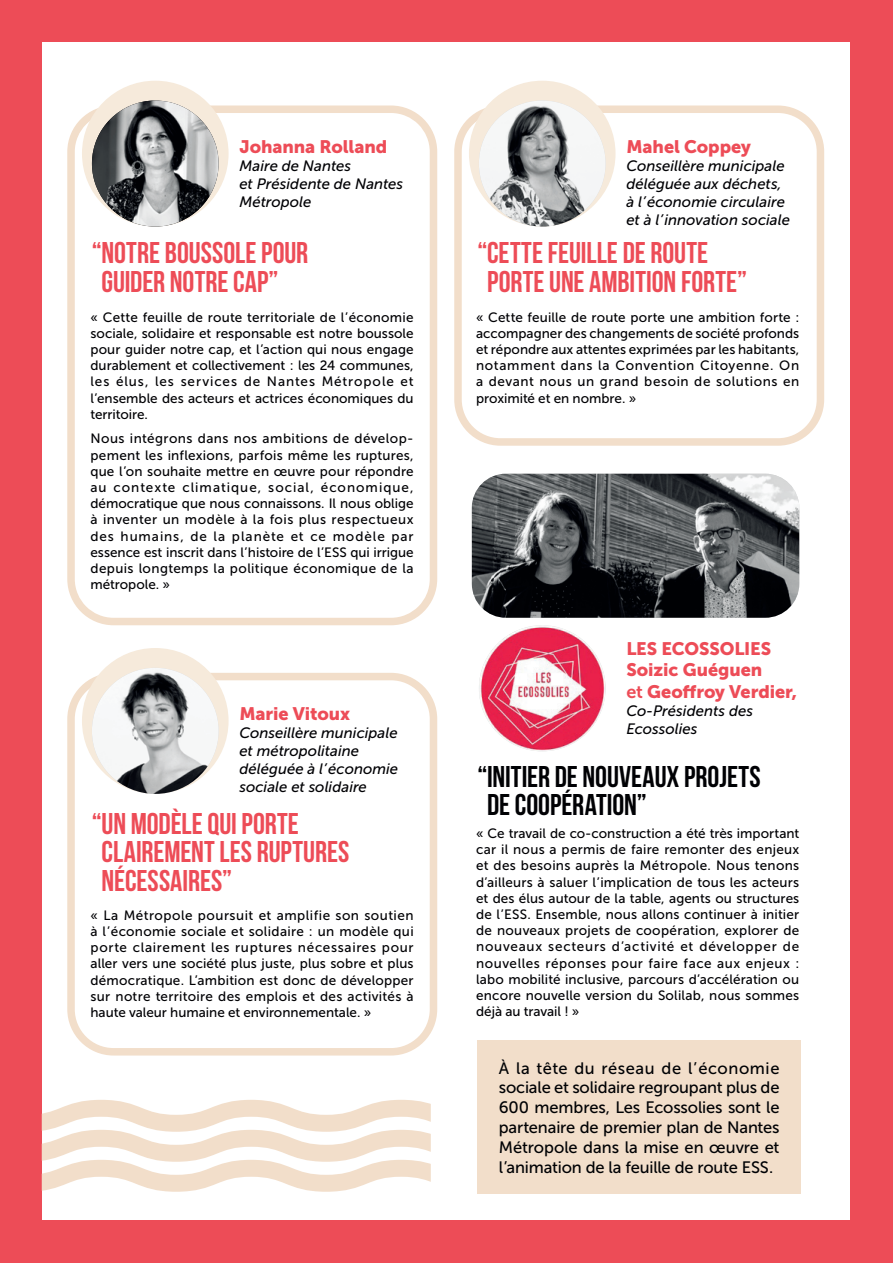
<style>
.page{position:relative;width:893px;height:1263px;background:#ed4c57}
.page>*{position:absolute;margin:0;border:0;box-sizing:border-box;transform-origin:0 0}
.t1{font:700 30px/28.5px "Bebas Neue";color:#ed4c57}
.t2{font:700 30px/28.5px "Bebas Neue";letter-spacing:-.005em;color:#000104}
.t3{font:18px/21.6px "Museo Sans 900";letter-spacing:-.005em;color:#ed4c57}
.t4{font:16.5px/19.8px "Museo Sans 500";letter-spacing:-.01em;color:#000104;text-align:justify}
.t5{font:italic 15px/18px "Museo Sans 500";color:#000104}
.t6{font:13.5px/16.2px "Museo Sans 500";letter-spacing:.005em;color:#000104;text-align:justify}
.s1{font-family:"Museo Sans 700"}
</style>
<div class="page">
<div style="left:42px;top:43px;width:808px;height:1177px;background:#fff"></div>
<svg style="left:42px;top:1100px;width:389px;height:92px"></svg>
<svg style="left:67px;top:105px;width:370px;height:520px"></svg>
<div style="left:454px;top:105px;width:370px;height:341px;border:8px solid #f2deca;border-radius:43px"></div>
<div style="left:67px;top:673px;width:370px;height:382px;border:8px solid #f2deca;border-radius:43px"></div>
<div style="left:82px;top:81px;width:147px;height:146px;background:#f6eadb;border-radius:50%"></div>
<svg style="left:92px;top:101px;width:127px;height:126px;background:#717476"></svg>
<img style="left:190px;top:111px;width:29px;height:92px">
<div style="left:82px;top:648px;width:147px;height:146px;background:#f6eadb;border-radius:50%"></div>
<img style="left:92px;top:668px;width:127px;height:126px;border-radius:63px">
<img style="left:479px;top:625px;width:126px;height:126px">
<div style="left:469px;top:81px;width:146px;height:146px;background:#f6eadb;border-radius:50%"></div>
<img style="left:479px;top:101px;width:127px;height:126px;border-radius:63px">
<div style="left:478px;top:1040px;width:323px;height:154px;background:#f2deca"></div>
<img style="left:472px;top:474px;width:327px;height:144px">
<h2 class="t3" style="left:239px;top:136px;width:149px">Johanna Rolland</h2>
<p class="t5" style="left:239px;top:157px;width:165px">Maire de Nantes<br>et Présidente de Nantes<br>Métropole</p>
<h1 class="t1" style="left:102px;top:238px;width:208px;text-indent:-10px">“NOTRE BOUSSOLE POUR<br>GUIDER NOTRE CAP”</h1>
<p class="t6" style="left:90px;top:309px;width:325px">« Cette feuille de route territoriale de l’économie sociale, solidaire et responsable est notre boussole pour guider notre cap, et l’action qui nous engage durablement et collectivement : les 24 communes, les élus, les services de Nantes Métropole et l’ensemble des acteurs et actrices économiques du territoire.</p>
<p class="t6" style="left:90px;top:431px;width:325px">Nous intégrons dans nos ambitions de dévelop&shy;pement les inflexions, parfois même les ruptures, que l’on souhaite mettre en œuvre pour répondre au contexte climatique, social, économique, démocratique que nous connaissons. Il nous oblige à inventer un modèle à la fois plus respectueux des humains, de la planète et ce modèle par essence est inscrit dans l’histoire de l’ESS qui irrigue depuis longtemps la politique économique de la métropole. »</p>
<h2 class="t3" style="left:239px;top:703px;width:112px">Marie Vitoux</h2>
<p class="t5" style="left:239px;top:724px;width:160px">Conseillère municipale et métropolitaine déléguée à l’économie sociale et solidaire</p>
<h1 class="t1" style="left:102px;top:808px;width:249px;text-indent:-10px">“UN MODÈLE QUI PORTE<br>CLAIREMENT LES RUPTURES<br>NÉCESSAIRES”</h1>
<p class="t6" style="left:90px;top:907px;width:325px">« La Métropole poursuit et amplifie son soutien à l’économie sociale et solidaire : un modèle qui porte clairement les ruptures nécessaires pour aller vers une société plus juste, plus sobre et plus démocratique. L’ambition est donc de développer sur notre territoire des emplois et des activités à haute valeur humaine et environnementale. »</p>
<h2 class="t3" style="left:626px;top:136px;width:126px">Mahel Coppey</h2>
<p class="t5" style="left:626px;top:157px;width:165px">Conseillère municipale déléguée aux déchets, à l’économie circulaire et à l’innovation sociale</p>
<h1 class="t1" style="left:487px;top:238px;width:261px;text-indent:-10px">“CETTE FEUILLE DE ROUTE<br>PORTE UNE AMBITION FORTE”</h1>
<p class="t6" style="left:476px;top:309px;width:325px">« Cette feuille de route porte une ambition forte : accompagner des changements de société profonds et répondre aux attentes exprimées par les habitants, notamment dans la Convention Citoyenne. On a devant nous un grand besoin de solutions en proximité et en nombre. »</p>
<h2 class="t3" style="left:626px;top:637px;width:172px">LES ECOSSOLIES<br>Soizic Guéguen<br><span class="s1">et</span> Geoffroy Verdier,</h2>
<p class="t5" style="left:626px;top:702px;width:128px">Co-Présidents des<br>Ecossolies</p>
<h1 class="t2" style="left:487px;top:761px;width:275px;text-indent:-10px">“INITIER DE NOUVEAUX PROJETS<br>DE COOPÉRATION”</h1>
<p class="t6" style="left:476px;top:825px;width:325px">« Ce travail de co-construction a été très important car il nous a permis de faire remonter des enjeux et des besoins auprès la Métropole. Nous tenons d’ailleurs à saluer l’implication de tous les acteurs et des élus autour de la table, agents ou structures de l’ESS. Ensemble, nous allons continuer à initier de nouveaux projets de coopération, explorer de nouveaux secteurs d’activité et développer de nouvelles réponses pour faire face aux enjeux : labo mobilité inclusive, parcours d’accélération ou encore nouvelle version du Solilab, nous sommes déjà au travail ! »</p>
<p class="t4" style="left:499px;top:1058px;width:282px">À la tête du réseau de l’économie sociale et solidaire regroupant plus de 600 membres, Les Ecossolies sont le partenaire de premier plan de Nantes Métropole dans la mise en œuvre et l’animation de la feuille de route ESS.</p>
</div>
